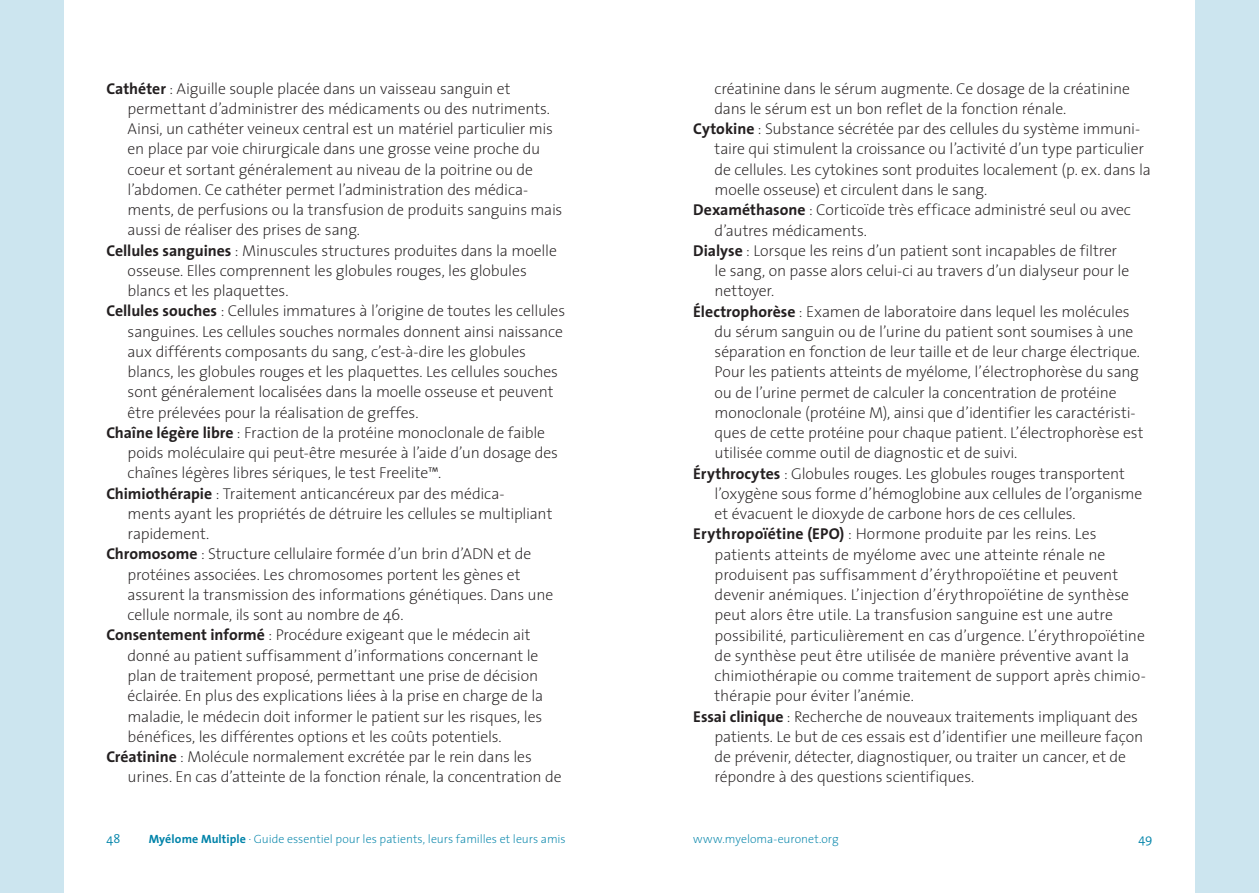
<style>
.page{position:relative;width:1259px;height:893px;background:#fff}
.page>*{position:absolute;margin:0;border:0;box-sizing:border-box;transform-origin:0 0}
.t1{font:200 15.75px "The Sans";letter-spacing:-.01em;color:#231f20}
.t2{font:300 12.75px "The Sans";color:#0083a9}
.t3{font:200 12px "The Sans";color:#0083a9}
.s1{font-weight:700}
</style>
<div class="page">
<div style="left:0;top:0;width:64px;height:893px;background:#cce5ef"></div>
<div style="left:1195px;top:0;width:64px;height:893px;background:#cce5ef"></div>
<p class="t1" style="left:106px;top:78px;width:406px"><span class="s1">Cathéter</span> : Aiguille souple placée dans un vaisseau sanguin et</p>
<p class="t1" style="left:128px;top:98px;width:424px">permettant d’administrer des médicaments ou des nutriments.</p>
<p class="t1" style="left:128px;top:119px;width:427px">Ainsi, un cathéter veineux central est un matériel particulier mis</p>
<p class="t1" style="left:128px;top:139px;width:414px">en place par voie chirurgicale dans une grosse veine proche du</p>
<p class="t1" style="left:128px;top:159px;width:407px">coeur et sortant généralement au niveau de la poitrine ou de</p>
<p class="t1" style="left:128px;top:179px;width:402px">l’abdomen. Ce cathéter permet l’administration des médica-</p>
<p class="t1" style="left:128px;top:200px;width:436px">ments, de perfusions ou la transfusion de produits sanguins mais</p>
<p class="t1" style="left:128px;top:220px;width:234px">aussi de réaliser des prises de sang.</p>
<p class="t1" style="left:106px;top:240px;width:452px"><span class="s1">Cellules sanguines</span> : Minuscules structures produites dans la moelle</p>
<p class="t1" style="left:128px;top:260px;width:401px">osseuse. Elles comprennent les globules rouges, les globules</p>
<p class="t1" style="left:128px;top:281px;width:162px">blancs et les plaquettes.</p>
<p class="t1" style="left:106px;top:301px;width:460px"><span class="s1">Cellules souches</span> : Cellules immatures à l’origine de toutes les cellules</p>
<p class="t1" style="left:128px;top:321px;width:437px">sanguines. Les cellules souches normales donnent ainsi naissance</p>
<p class="t1" style="left:128px;top:341px;width:400px">aux différents composants du sang, c’est-à-dire les globules</p>
<p class="t1" style="left:128px;top:362px;width:432px">blancs, les globules rouges et les plaquettes. Les cellules souches</p>
<p class="t1" style="left:128px;top:382px;width:427px">sont généralement localisées dans la moelle osseuse et peuvent</p>
<p class="t1" style="left:128px;top:402px;width:292px">être prélevées pour la réalisation de greffes.</p>
<p class="t1" style="left:106px;top:422px;width:440px"><span class="s1">Chaîne légère libre</span> : Fraction de la protéine monoclonale de faible</p>
<p class="t1" style="left:128px;top:443px;width:432px">poids moléculaire qui peut-être mesurée à l’aide d’un dosage des</p>
<p class="t1" style="left:128px;top:463px;width:315px">chaînes légères libres sériques, le test Freelite™.</p>
<p class="t1" style="left:106px;top:483px;width:400px"><span class="s1">Chimiothérapie</span> : Traitement anticancéreux par des médica-</p>
<p class="t1" style="left:128px;top:503px;width:426px">ments ayant les propriétés de détruire les cellules se multipliant</p>
<p class="t1" style="left:128px;top:524px;width:83px">rapidement.</p>
<p class="t1" style="left:106px;top:544px;width:426px"><span class="s1">Chromosome</span> : Structure cellulaire formée d’un brin d’ADN et de</p>
<p class="t1" style="left:128px;top:564px;width:395px">protéines associées. Les chromosomes portent les gènes et</p>
<p class="t1" style="left:128px;top:584px;width:427px">assurent la transmission des informations génétiques. Dans une</p>
<p class="t1" style="left:128px;top:605px;width:277px">cellule normale, ils sont au nombre de 46.</p>
<p class="t1" style="left:106px;top:625px;width:426px"><span class="s1">Consentement informé</span> : Procédure exigeant que le médecin ait</p>
<p class="t1" style="left:128px;top:645px;width:412px">donné au patient suffisamment d’informations concernant le</p>
<p class="t1" style="left:128px;top:665px;width:412px">plan de traitement proposé, permettant une prise de décision</p>
<p class="t1" style="left:128px;top:686px;width:417px">éclairée. En plus des explications liées à la prise en charge de la</p>
<p class="t1" style="left:128px;top:706px;width:416px">maladie, le médecin doit informer le patient sur les risques, les</p>
<p class="t1" style="left:128px;top:726px;width:376px">bénéfices, les différentes options et les coûts potentiels.</p>
<p class="t1" style="left:106px;top:747px;width:427px"><span class="s1">Créatinine</span> : Molécule normalement excrétée par le rein dans les</p>
<p class="t1" style="left:128px;top:767px;width:435px">urines. En cas d’atteinte de la fonction rénale, la concentration de</p>
<p class="t1" style="left:714px;top:78px;width:417px">créatinine dans le sérum augmente. Ce dosage de la créatinine</p>
<p class="t1" style="left:714px;top:99px;width:353px">dans le sérum est un bon reflet de la fonction rénale.</p>
<p class="t1" style="left:693px;top:119px;width:448px"><span class="s1">Cytokine</span> : Substance sécrétée par des cellules du système immuni-</p>
<p class="t1" style="left:714px;top:139px;width:431px">taire qui stimulent la croissance ou l’activité d’un type particulier</p>
<p class="t1" style="left:714px;top:159px;width:438px">de cellules. Les cytokines sont produites localement (p. ex. dans la</p>
<p class="t1" style="left:714px;top:180px;width:274px">moelle osseuse) et circulent dans le sang.</p>
<p class="t1" style="left:693px;top:200px;width:439px"><span class="s1">Dexaméthasone</span> : Corticoïde très efficace administré seul ou avec</p>
<p class="t1" style="left:714px;top:220px;width:154px">d’autres médicaments.</p>
<p class="t1" style="left:693px;top:240px;width:425px"><span class="s1">Dialyse</span> : Lorsque les reins d’un patient sont incapables de filtrer</p>
<p class="t1" style="left:714px;top:261px;width:416px">le sang, on passe alors celui-ci au travers d’un dialyseur pour le</p>
<p class="t1" style="left:714px;top:281px;width:61px">nettoyer.</p>
<p class="t1" style="left:693px;top:301px;width:438px"><span class="s1">Électrophorèse</span> : Examen de laboratoire dans lequel les molécules</p>
<p class="t1" style="left:714px;top:321px;width:420px">du sérum sanguin ou de l’urine du patient sont soumises à une</p>
<p class="t1" style="left:714px;top:342px;width:427px">séparation en fonction de leur taille et de leur charge électrique.</p>
<p class="t1" style="left:714px;top:362px;width:426px">Pour les patients atteints de myélome, l’électrophorèse du sang</p>
<p class="t1" style="left:714px;top:382px;width:403px">ou de l’urine permet de calculer la concentration de protéine</p>
<p class="t1" style="left:714px;top:402px;width:422px">monoclonale (protéine M), ainsi que d’identifier les caractéristi-</p>
<p class="t1" style="left:714px;top:423px;width:431px">ques de cette protéine pour chaque patient. L’électrophorèse est</p>
<p class="t1" style="left:714px;top:443px;width:304px">utilisée comme outil de diagnostic et de suivi.</p>
<p class="t1" style="left:693px;top:463px;width:433px"><span class="s1">Érythrocytes</span> : Globules rouges. Les globules rouges transportent</p>
<p class="t1" style="left:714px;top:483px;width:429px">l’oxygène sous forme d’hémoglobine aux cellules de l’organisme</p>
<p class="t1" style="left:714px;top:504px;width:363px">et évacuent le dioxyde de carbone hors de ces cellules.</p>
<p class="t1" style="left:693px;top:524px;width:405px"><span class="s1">Erythropoïétine (EPO)</span> : Hormone produite par les reins. Les</p>
<p class="t1" style="left:714px;top:544px;width:392px">patients atteints de myélome avec une atteinte rénale ne</p>
<p class="t1" style="left:714px;top:564px;width:405px">produisent pas suffisamment d’érythropoïétine et peuvent</p>
<p class="t1" style="left:714px;top:585px;width:416px">devenir anémiques. L’injection d’érythropoïétine de synthèse</p>
<p class="t1" style="left:714px;top:605px;width:400px">peut alors être utile. La transfusion sanguine est une autre</p>
<p class="t1" style="left:714px;top:625px;width:432px">possibilité, particulièrement en cas d’urgence. L’érythropoïétine</p>
<p class="t1" style="left:714px;top:645px;width:416px">de synthèse peut être utilisée de manière préventive avant la</p>
<p class="t1" style="left:714px;top:666px;width:433px">chimiothérapie ou comme traitement de support après chimio-</p>
<p class="t1" style="left:714px;top:686px;width:201px">thérapie pour éviter l’anémie.</p>
<p class="t1" style="left:693px;top:706px;width:446px"><span class="s1">Essai clinique</span> : Recherche de nouveaux traitements impliquant des</p>
<p class="t1" style="left:714px;top:726px;width:430px">patients. Le but de ces essais est d’identifier une meilleure façon</p>
<p class="t1" style="left:714px;top:747px;width:413px">de prévenir, détecter, diagnostiquer, ou traiter un cancer, et de</p>
<p class="t1" style="left:714px;top:767px;width:261px">répondre à des questions scientifiques.</p>
<p class="t2" style="left:106px;top:830px;width:15px">48</p>
<p class="t3" style="left:149px;top:831px;width:418px"><span class="s1">Myélome Multiple</span> · Guide essentiel pour les patients, leurs familles et leurs amis</p>
<p class="t3" style="left:693px;top:831px;width:147px">www.myeloma-euronet.org</p>
<p class="t2" style="left:1138px;top:830px;width:16px">49</p>
</div>
